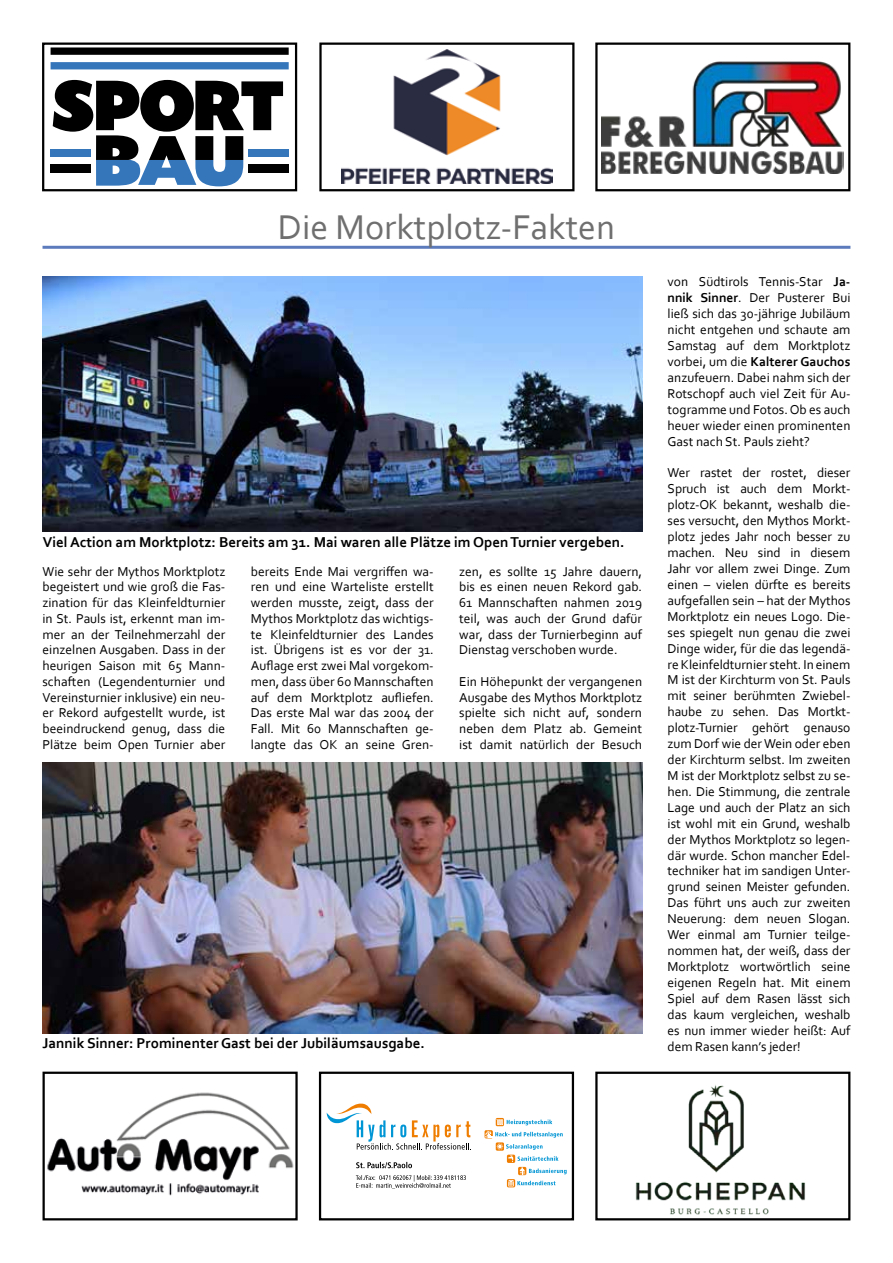
<style>
.page{position:relative;width:893px;height:1263px;background:#fff}
.page>*{position:absolute;margin:0;border:0;box-sizing:border-box;transform-origin:0 0}
.t1{font:36px "Corbel";color:#706f6f}
.t2{font:700 15px "Corbel";color:#000}
.t3{font:13.5px/15.9px "Corbel";color:#000;text-align:justify}
.s1{font-weight:700}
</style>
<div class="page">
<img style="left:635px;top:1085px;width:171px;height:130px">
<div style="left:595px;top:1071px;width:255px;height:149px;border:2px solid #000"></div>
<img style="left:47px;top:1092px;width:247px;height:104px">
<div style="left:43px;top:1071px;width:255px;height:149px;border:2px solid #000"></div>
<svg style="left:356px;top:1175px;width:110px;height:13px"></svg>
<svg style="left:356px;top:1162px;width:56px;height:6px"></svg>
<svg style="left:326px;top:1103px;width:145px;height:46px"></svg>
<svg style="left:507px;top:1179px;width:8px;height:8px"></svg>
<svg style="left:508px;top:1180px;width:47px;height:6px"></svg>
<svg style="left:485px;top:1119px;width:82px;height:55px"></svg>
<div style="left:319px;top:1071px;width:255px;height:149px;border:2px solid #000"></div>
<hr style="left:43px;top:246px;width:807px;height:3px;background:#5b7bbc">
<img style="left:43px;top:276px;width:599px;height:255px">
<img style="left:43px;top:762px;width:599px;height:271px">
<img style="left:602px;top:61px;width:242px;height:112px">
<div style="left:595px;top:43px;width:255px;height:148px;border:2px solid #000"></div>
<div style="left:51px;top:164px;width:40px;height:9px;background:#000"></div>
<svg style="left:51px;top:47px;width:238px;height:8px;background:#151515"></svg>
<div style="left:248px;top:164px;width:41px;height:9px;background:#000"></div>
<div style="left:51px;top:150px;width:40px;height:7px;background:#3576bb"></div>
<svg style="left:51px;top:62px;width:238px;height:7px;background:#3878bc"></svg>
<div style="left:248px;top:150px;width:41px;height:7px;background:#3576bb"></div>
<svg style="left:53px;top:80px;width:230px;height:106px"></svg>
<div style="left:42px;top:43px;width:255px;height:148px;border:2px solid #000"></div>
<img style="left:342px;top:50px;width:210px;height:134px">
<div style="left:319px;top:43px;width:255px;height:148px;border:2px solid #000"></div>
<h1 class="t1" style="left:278px;top:205px;width:339px">Die Morktplotz-Fakten</h1>
<p class="t2" style="left:43px;top:533px;width:583px">Viel Action am Morktplotz: Bereits am 31. Mai waren alle Plätze im Open Turnier vergeben.</p>
<p class="t3" style="left:43px;top:563px;width:184px">Wie sehr der Mythos Morktplotz begeistert und wie groß die Fas&shy;zination für das Kleinfeldturnier in St. Pauls ist, erkennt man im&shy;mer an der Teilnehmerzahl der einzelnen Ausgaben. Dass in der heurigen Saison mit 65 Mann&shy;schaften (Legendenturnier und Vereinsturnier inklusive) ein neu&shy;er Rekord aufgestellt wurde, ist beeindruckend genug, dass die Plätze beim Open Turnier aber</p>
<p class="t3" style="left:251px;top:563px;width:184px">bereits Ende Mai vergriffen wa&shy;ren und eine Warteliste erstellt werden musste, zeigt, dass der Mythos Morktplotz das wichtigs&shy;te Kleinfeldturnier des Landes ist. Übrigens ist es vor der 31.<br>Auflage erst zwei Mal vorgekom&shy;men, dass über 60 Mannschaften auf dem Morktplotz aufliefen.<br>Das erste Mal war das 2004 der Fall. Mit 60 Mannschaften ge&shy;langte das OK an seine Gren-</p>
<p class="t3" style="left:459px;top:563px;width:184px">zen, es sollte 15 Jahre dauern, bis es einen neuen Rekord gab.<br>61 Mannschaften nahmen 2019 teil, was auch der Grund dafür war, dass der Turnierbeginn auf Dienstag verschoben wurde.</p>
<p class="t3" style="left:459px;top:673px;width:184px">Ein Höhepunkt der vergangenen Ausgabe des Mythos Morktplotz spielte sich nicht auf, sondern neben dem Platz ab. Gemeint ist damit natürlich der Besuch</p>
<p class="t2" style="left:43px;top:1034px;width:384px">Jannik Sinner: Prominenter Gast bei der Jubiläumsausgabe.</p>
<p class="t3" style="left:668px;top:274px;width:184px">von Südtirols Tennis-Star <span class="s1">Ja&shy;nnik Sinner</span>. Der Pusterer Bui ließ sich das 30-jährige Jubiläum nicht entgehen und schaute am Samstag auf dem Morktplotz vorbei, um die <span class="s1">Kalterer Gauchos </span>anzufeuern. Dabei nahm sich der Rotschopf auch viel Zeit für Au&shy;togramme und Fotos. Ob es auch heuer wieder einen prominenten Gast nach St. Pauls zieht?</p>
<p class="t3" style="left:668px;top:465px;width:184px">Wer rastet der rostet, dieser Spruch ist auch dem Morkt&shy;plotz-OK bekannt, weshalb die&shy;ses versucht, den Mythos Morkt&shy;plotz jedes Jahr noch besser zu machen. Neu sind in diesem Jahr vor allem zwei Dinge. Zum einen – vielen dürfte es bereits aufgefallen sein – hat der Mythos Morktplotz ein neues Logo. Die&shy;ses spiegelt nun genau die zwei Dinge wider, für die das legendä&shy;re Kleinfeldturnier steht. In einem M ist der Kirchturm von St. Pauls mit seiner berühmten Zwiebel&shy;haube zu sehen. Das Mortkt&shy;plotz-Turnier gehört genauso zum Dorf wie der Wein oder eben der Kirchturm selbst. Im zweiten M ist der Morktplotz selbst zu se&shy;hen. Die Stimmung, die zentrale Lage und auch der Platz an sich ist wohl mit ein Grund, weshalb der Mythos Morktplotz so legen&shy;där wurde. Schon mancher Edel&shy;techniker hat im sandigen Unter&shy;grund seinen Meister gefunden.<br>Das führt uns auch zur zweiten Neuerung: dem neuen Slogan.<br>Wer einmal am Turnier teilge&shy;nommen hat, der weiß, dass der Morktplotz wortwörtlich seine eigenen Regeln hat. Mit einem Spiel auf dem Rasen lässt sich das kaum vergleichen, weshalb es nun immer wieder heißt: Auf dem Rasen kann’s jeder!</p>
</div>
